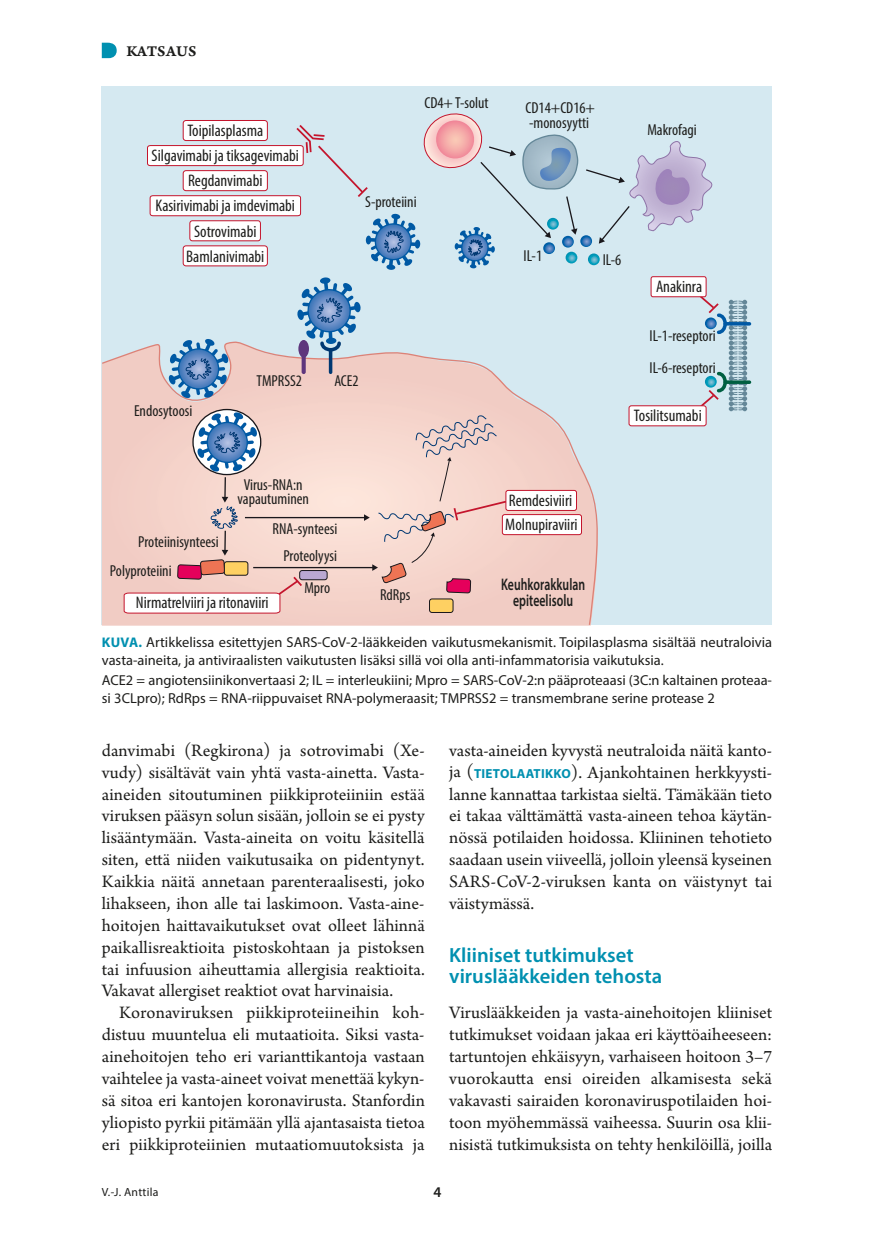
<style>
.page{position:relative;width:874px;height:1241px;background:#fff}
.page>*{position:absolute;margin:0;border:0;box-sizing:border-box;transform-origin:0 0}
.t1{font:600 20.65px/21.9px "Myriad Pro";color:#0090b0}
.t2{font:18.38px/21.9px "Arno Pro";color:#1d1d1b;text-align:justify}
.t3{font:condensed 16.8px/25px "Myriad Pro";color:#1d1d1b;text-align:center}
.t4{font:600 16.8px/15.9px "Myriad Pro";letter-spacing:.005em;color:#1d1d1b;text-align:center;scale:.7 1}
.t5{font:condensed 15.92px/14.2px "Myriad Pro";color:#1d1d1b}
.t6{font:15.75px "Arno Pro Smbd Caption";letter-spacing:.005em;color:#1d1d1b}
.t7{font:600 14.88px "Myriad Pro";color:#1d1d1b}
.t8{font:14.35px/17.5px "Myriad Pro";color:#1d1d1b}
.t9{font:11.9px "Myriad Pro";letter-spacing:.02em;color:#1d1d1b}
.s1{font-weight:700;font-size:14px;color:#0090b0}
.s2{font-family:"Myriad Pro";font-weight:700;font-size:13.12px;color:#0090b0}
</style>
<div class="page">
<svg style="left:102px;top:43px;width:15px;height:15px"></svg>
<div style="left:102px;top:86px;width:669px;height:539px;background:#d5e9f1"></div>
<svg style="left:102px;top:341px;width:496px;height:284px"></svg>
<svg style="left:168px;top:339px;width:60px;height:65px"></svg>
<svg style="left:197px;top:412px;width:60px;height:66px;background:#8ea8c7"></svg>
<hr style="left:224px;top:477px;width:2px;height:20px;background:#1a181c">
<svg style="left:147px;top:113px;width:566px;height:156px"></svg>
<svg style="left:297px;top:278px;width:64px;height:75px"></svg>
<svg style="left:328px;top:350px;width:4px;height:22px"></svg>
<svg style="left:697px;top:293px;width:51px;height:118px"></svg>
<hr style="left:724px;top:322px;width:25px;height:3px;background:#0059a4">
<div style="left:298px;top:340px;width:11px;height:17px;background:#5e367d;border-radius:50%"></div>
<svg style="left:301px;top:352px;width:4px;height:22px"></svg>
<hr style="left:253px;top:567px;width:120px;height:1px;background:#1a181c">
<hr style="left:245px;top:517px;width:120px;height:1px;background:#1a181c">
<div style="left:299px;top:570px;width:28px;height:9px;background:#baa8d2;border-radius:3px"></div>
<div style="left:299px;top:570px;width:28px;height:10px;border:1px solid #1a181c;border-radius:3px"></div>
<svg style="left:364px;top:413px;width:144px;height:212px;background:#eecdc5"></svg>
<div style="left:628px;top:406px;width:77px;height:20px;background:#fff;border-radius:2px"></div>
<div style="left:628px;top:405px;width:78px;height:21px;border:1px solid #c4152d;border-radius:2px"></div>
<div style="left:650px;top:277px;width:55px;height:20px;background:#fff;border-radius:2px"></div>
<div style="left:650px;top:276px;width:56px;height:21px;border:1px solid #c4152d;border-radius:2px"></div>
<svg style="left:123px;top:496px;width:181px;height:125px;background:#efcdc7"></svg>
<p class="t6" style="left:126px;top:41px;width:71px">KATSAUS</p>
<p class="t3" style="left:187px;top:118px;width:77px">Toipilasplasma</p>
<p class="t3" style="left:151px;top:143px;width:149px">Silgavimabi ja tiksagevimabi<br>Regdanvimabi</p>
<p class="t3" style="left:186px;top:218px;width:80px">Sotrovimabi<br>Bamlanivimabi</p>
<p class="t3" style="left:155px;top:193px;width:141px">Kasirivimabi ja imdevimabi</p>
<p class="t5" style="left:424px;top:95px;width:66px">CD4+ T-solut</p>
<p class="t5" style="left:365px;top:195px;width:53px">S-proteiini</p>
<p class="t5" style="left:134px;top:403px;width:60px">Endosytoosi</p>
<p class="t5" style="left:256px;top:374px;width:47px">TMPRSS2</p>
<p class="t5" style="left:334px;top:374px;width:26px">ACE2</p>
<p class="t5" style="left:525px;top:101px;width:71px">CD14+CD16+ -monosyytti</p>
<p class="t5" style="left:647px;top:122px;width:51px">Makrofagi</p>
<p class="t5" style="left:523px;top:249px;width:20px">IL-1</p>
<p class="t5" style="left:602px;top:252px;width:20px">IL-6</p>
<p class="t3" style="left:655px;top:274px;width:48px">Anakinra</p>
<p class="t5" style="left:649px;top:328px;width:68px">IL-1-reseptori</p>
<p class="t5" style="left:649px;top:360px;width:68px">IL-6-reseptori</p>
<p class="t3" style="left:633px;top:403px;width:69px">Tosilitsumabi</p>
<p class="t5" style="left:110px;top:526px;width:110px;line-height:29.8px;text-indent:28px">Proteiinisynteesi<br>Polyproteiini</p>
<p class="t5" style="left:237px;top:477px;width:73px;text-align:center">Virus-RNA:n vapautuminen</p>
<p class="t5" style="left:272px;top:521px;width:66px">RNA-synteesi</p>
<p class="t5" style="left:283px;top:548px;width:55px">Proteolyysi</p>
<p class="t3" style="left:136px;top:590px;width:134px">Nirmatrelviiri ja ritonaviiri</p>
<p class="t5" style="left:304px;top:580px;width:27px">Mpro</p>
<p class="t5" style="left:380px;top:587px;width:32px">RdRps</p>
<p class="t3" style="left:505px;top:488px;width:74px;line-height:24.2px;text-align:left">Remdesiviiri<br>Molnupiraviiri</p>
<p class="t4" style="left:501px;top:576px;width:122px">Keuhkorakkulan epiteelisolu</p>
<p class="t8" style="left:102px;top:633px;width:671px"><span class="s1">KUVA.</span> Artikkelissa esitettyjen SARS-CoV-2-lääkkeiden vaikutusmekanismit. Toipilasplasma sisältää neutraloivia vasta-aineita, ja antiviraalisten vaikutusten lisäksi sillä voi olla anti-infammatorisia vaikutuksia.</p>
<p class="t8" style="left:102px;top:671px;width:671px">ACE2 = angiotensiinikonvertaasi 2; IL = interleukiini; Mpro = SARS-CoV-2:n pääproteaasi (3C:n kaltainen proteaa&shy;si 3CLpro); RdRps = RNA-riippuvaiset RNA-polymeraasit; TMPRSS2 = transmembrane serine protease 2</p>
<p class="t2" style="left:102px;top:740px;width:324px">danvimabi (Regkirona) ja sotrovimabi (Xe&shy;vudy) sisältävät vain yhtä vasta-ainetta. Vasta&shy;aineiden sitoutuminen piikkiproteiiniin estää viruksen pääsyn solun sisään, jolloin se ei pysty lisääntymään. Vasta-aineita on voitu käsitellä siten, että niiden vaikutusaika on pidentynyt.<br>Kaikkia näitä annetaan parenteraalisesti, joko lihakseen, ihon alle tai laskimoon. Vasta-aine&shy;hoitojen haittavaikutukset ovat olleet lähinnä paikallisreaktioita pistoskohtaan ja pistoksen tai infuusion aiheuttamia allergisia reaktioita.<br>Vakavat allergiset reaktiot ovat harvinaisia.</p>
<p class="t2" style="left:102px;top:1002px;width:324px;text-indent:17px">Koronaviruksen piikkiproteiineihin koh&shy;distuu muuntelua eli mutaatioita. Siksi vasta&shy;ainehoitojen teho eri varianttikantoja vastaan vaihtelee ja vasta-aineet voivat menettää kykyn&shy;sä sitoa eri kantojen koronavirusta. Stanfordin yliopisto pyrkii pitämään yllä ajantasaista tietoa eri piikkiproteiinien mutaatiomuutoksista ja</p>
<p class="t2" style="left:449px;top:740px;width:324px">vasta-aineiden kyvystä neutraloida näitä kanto&shy;ja (<span class="s2">TIETOLAATIKKO</span>). Ajankohtainen herkkyysti&shy;lanne kannattaa tarkistaa sieltä. Tämäkään tieto ei takaa välttämättä vasta-aineen tehoa käytän&shy;nössä potilaiden hoidossa. Kliininen tehotieto saadaan usein viiveellä, jolloin yleensä kyseinen SARS-CoV-2-viruksen kanta on väistynyt tai väistymässä.</p>
<p class="t1" style="left:449px;top:942px;width:214px">Kliiniset tutkimukset viruslääkkeiden tehosta</p>
<p class="t2" style="left:449px;top:1002px;width:324px">Viruslääkkeiden ja vasta-ainehoitojen kliiniset tutkimukset voidaan jakaa eri käyttöaiheeseen: tartuntojen ehkäisyyn, varhaiseen hoitoon 3–7 vuorokautta ensi oireiden alkamisesta sekä vakavasti sairaiden koronaviruspotilaiden hoi&shy;toon myöhemmässä vaiheessa. Suurin osa klii&shy;nisistä tutkimuksista on tehty henkilöillä, joilla</p>
<p class="t9" style="left:102px;top:1184px;width:58px">V.-J. Anttila</p>
<p class="t7" style="left:433px;top:1182px;width:9px">4</p>
</div>
